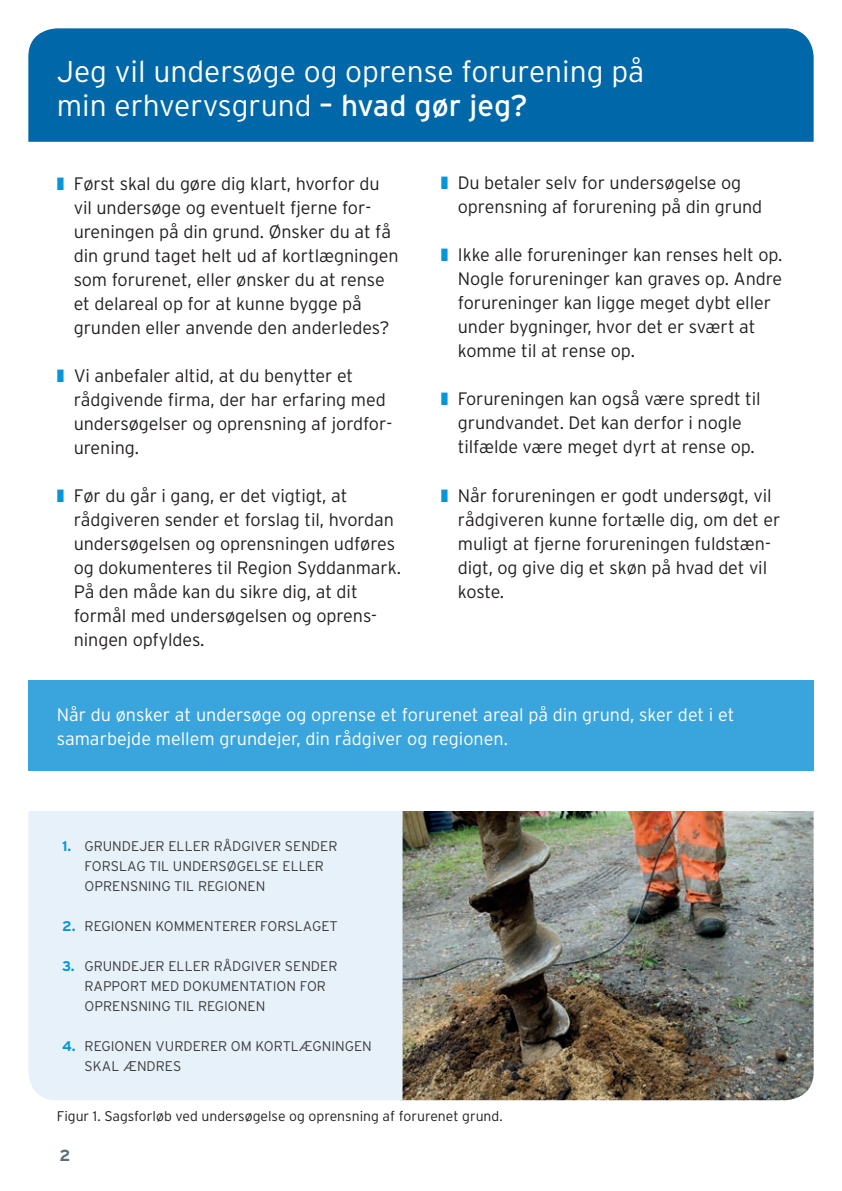
<style>
.page{position:relative;width:842px;height:1191px;background:#fff}
.page>*{position:absolute;margin:0;border:0;box-sizing:border-box;transform-origin:0 0}
.t1{font:300 30px/34px "Interstate";color:#fff}
.t2{font:300 18px/24px "Interstate";letter-spacing:-.005em;color:#231f20}
.t3{font:300 18px/24px "Interstate";color:#fff}
.t4{font:700 16px "Interstate";color:#5b6f7b}
.t5{font:300 14px/20px "Interstate";color:#3e3e3f}
.t6{font:300 14px "Interstate";color:#231f20}
.s1{font-weight:400}
.s2{color:#0696d7}
.s3{font-weight:700;color:#0696d7}
</style>
<div class="page">
<img style="left:403px;top:811px;width:411px;height:289px">
<div style="left:28px;top:28px;width:786px;height:114px;background:#0068a9"></div>
<div style="left:28px;top:680px;width:786px;height:91px;background:#3aa5dd"></div>
<div style="left:28px;top:811px;width:375px;height:289px;background:#e6f1f9"></div>
<h1 class="t1" style="left:57px;top:54px;width:589px">Jeg vil undersøge og oprense forurening på min erhvervsgrund <span class="s1">– hvad gør jeg?</span></h1>
<p class="t2" style="left:74px;top:172px;width:326px;text-indent:-17px"><span class="s2">❚</span> Først skal du gøre dig klart, hvorfor du vil undersøge og eventuelt fjerne for&shy;ureningen på din grund. Ønsker du at få din grund taget helt ud af kortlægningen som forurenet, eller ønsker du at rense et delareal op for at kunne bygge på grunden eller anvende den anderledes?</p>
<p class="t2" style="left:74px;top:364px;width:320px;text-indent:-17px"><span class="s2">❚</span> Vi anbefaler altid, at du benytter et rådgivende firma, der har erfaring med undersøgelser og oprensning af jordfor&shy;urening.</p>
<p class="t2" style="left:74px;top:484px;width:329px;text-indent:-17px"><span class="s2">❚</span> Før du går i gang, er det vigtigt, at rådgiveren sender et forslag til, hvordan undersøgelsen og oprensningen udføres og dokumenteres til Region Syddanmark.<br>På den måde kan du sikre dig, at dit formål med undersøgelsen og oprens&shy;ningen opfyldes.</p>
<p class="t2" style="left:458px;top:171px;width:306px;text-indent:-17px"><span class="s2">❚</span> Du betaler selv for undersøgelse og oprensning af forurening på din grund</p>
<p class="t2" style="left:458px;top:243px;width:326px;text-indent:-17px"><span class="s2">❚</span> Ikke alle forureninger kan renses helt op.<br>Nogle forureninger kan graves op. Andre forureninger kan ligge meget dybt eller under bygninger, hvor det er svært at komme til at rense op.</p>
<p class="t2" style="left:458px;top:387px;width:304px;text-indent:-17px"><span class="s2">❚</span> Forureningen kan også være spredt til grundvandet. Det kan derfor i nogle tilfælde være meget dyrt at rense op.</p>
<p class="t2" style="left:458px;top:483px;width:324px;text-indent:-17px"><span class="s2">❚</span> Når forureningen er godt undersøgt, vil rådgiveren kunne fortælle dig, om det er muligt at fjerne forureningen fuldstæn&shy;digt, og give dig et skøn på hvad det vil koste.</p>
<p class="t3" style="left:57px;top:702px;width:679px">Når du ønsker at undersøge og oprense et forurenet areal på din grund, sker det i et samarbejde mellem grundejer, din rådgiver og regionen.</p>
<p class="t5" style="left:85px;top:835px;width:254px;text-indent:-22px"><span class="s3">1.</span> GRUNDEJER ELLER RÅDGIVER SENDER<br>FORSLAG TIL UNDERSØGELSE ELLER<br>OPRENSNING TIL REGIONEN</p>
<p class="t5" style="left:62px;top:915px;width:277px"><span class="s3">2.</span> REGIONEN KOMMENTERER FORSLAGET</p>
<p class="t5" style="left:85px;top:955px;width:254px;text-indent:-22px"><span class="s3">3.</span> GRUNDEJER ELLER RÅDGIVER SENDER<br>RAPPORT MED DOKUMENTATION FOR<br>OPRENSNING TIL REGIONEN</p>
<p class="t5" style="left:85px;top:1035px;width:289px;text-indent:-22px"><span class="s3">4.</span> REGIONEN VURDERER OM KORTLÆGNINGEN<br>SKAL ÆNDRES</p>
<p class="t6" style="left:57px;top:1108px;width:448px">Figur 1. Sagsforløb ved undersøgelse og oprensning af forurenet grund.</p>
<p class="t4" style="left:60px;top:1146px;width:12px">2</p>
</div>
